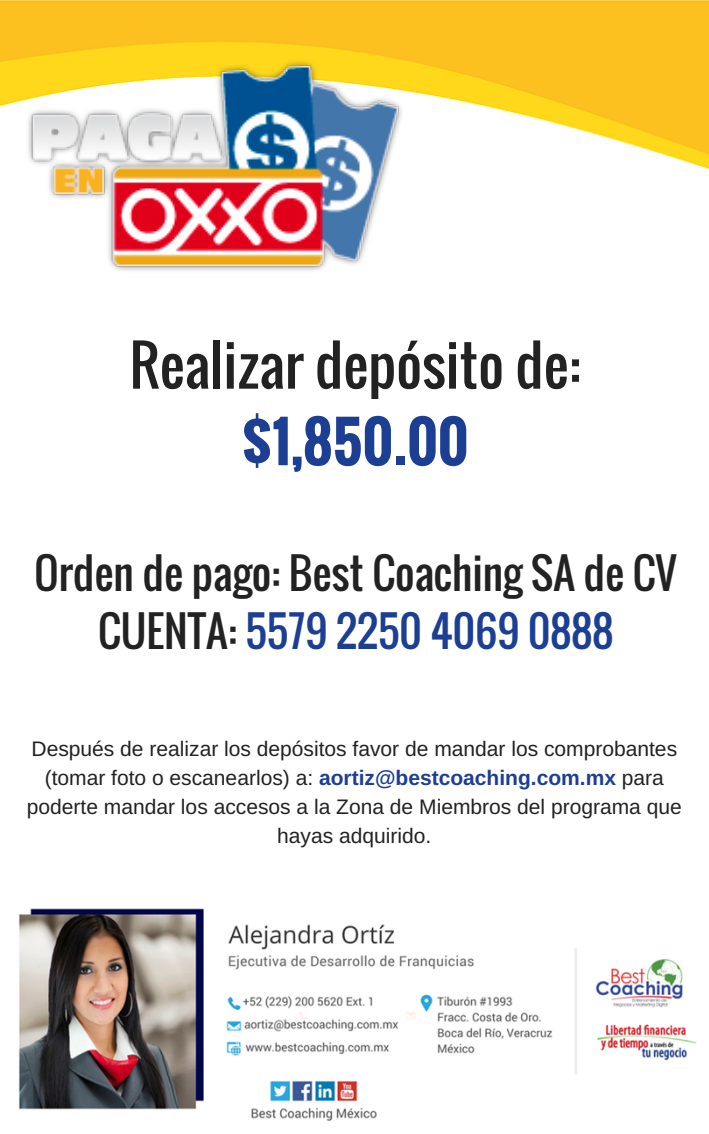
<style>
.page{position:relative;width:709px;height:1134px;background:#fff}
.page>*{position:absolute;margin:0;border:0;box-sizing:border-box;transform-origin:0 0}
.t1{font:55.2px "Oswald";color:#222}
.t2{font:700 55.2px "Oswald";color:#1c3f94}
.t3{font:42px/58.5px "Oswald";color:#222;text-align:center}
.t4{font:21px/29.3px "Arimo";color:#222;text-align:center}
.s1{color:#1c3f94}
.s2{font-weight:700;color:#1c3f94}
</style>
<div class="page">
<img style="left:0;top:0;width:709px;height:169px">
<img style="left:0;top:48px;width:455px;height:223px">
<img style="left:19px;top:908px;width:678px;height:213px">
<h1 class="t1" style="left:130px;top:323px;width:452px">Realizar depósito de:</h1>
<h1 class="t2" style="left:241px;top:399px;width:228px">$1,850.00</h1>
<h2 class="t3" style="left:34px;top:542px;width:644px">Orden de pago: Best Coaching SA de CV<br>CUENTA: <span class="s1">5579 2250 4069 0888</span></h2>
<p class="t4" style="left:27px;top:734px;width:656px">Después de realizar los depósitos favor de mandar los comprobantes (tomar foto o escanearlos) a: <span class="s2">aortiz@bestcoaching.com.mx</span> para poderte mandar los accesos a la Zona de Miembros del programa que hayas adquirido.</p>
</div>
